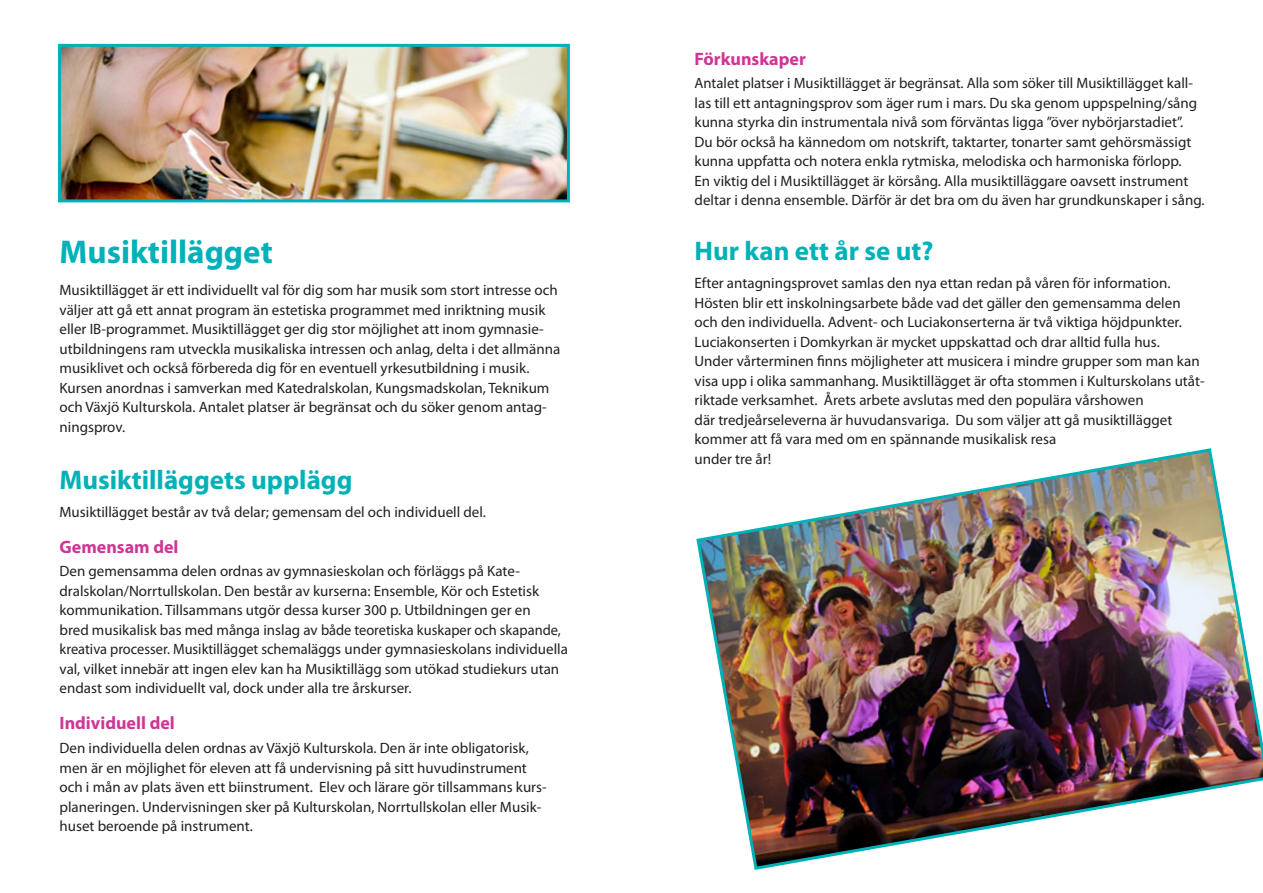
<style>
.page{position:relative;width:1263px;height:893px;background:#fff}
.page>*{position:absolute;margin:0;border:0;box-sizing:border-box;transform-origin:0 0}
.t1{font:700 33px "Myriad Pro";color:#00b2b8}
.t2{font:700 27px "Myriad Pro";color:#00b2b8}
.t3{font:700 18px "Myriad Pro";color:#ce3595}
.t4{font:15px/19.5px "Myriad Pro";color:#231f20}
</style>
<div class="page">
<img style="left:62px;top:48px;width:504px;height:150px">
<div style="left:58px;top:44px;width:512px;height:158px;border:3px solid #00b2b8"></div>
<img style="left:696px;top:448px;width:567px;height:422px">
<p class="t1" style="left:60px;top:230px;width:215px">Musiktillägget</p>
<p class="t4" style="left:60px;top:280px;width:502px">Musiktillägget är ett individuellt val för dig som har musik som stort intresse och väljer att gå ett annat program än estetiska programmet med inriktning musik eller IB-programmet. Musiktillägget ger dig stor möjlighet att inom gymnasie&shy;utbildningens ram utveckla musikaliska intressen och anlag, delta i det allmänna musiklivet och också förbereda dig för en eventuell yrkesutbildning i musik.<br>Kursen anordnas i samverkan med Katedralskolan, Kungsmadskolan, Teknikum och Växjö Kulturskola. Antalet platser är begränsat och du söker genom antag&shy;ningsprov.</p>
<p class="t2" style="left:60px;top:462px;width:294px">Musiktilläggets upplägg</p>
<p class="t4" style="left:60px;top:502px;width:428px">Musiktillägget består av två delar; gemensam del och individuell del.</p>
<p class="t3" style="left:60px;top:535px;width:121px">Gemensam del</p>
<p class="t4" style="left:60px;top:561px;width:510px">Den gemensamma delen ordnas av gymnasieskolan och förläggs på Kate&shy;dralskolan/Norrtullskolan. Den består av kurserna: Ensemble, Kör och Estetisk kommunikation. Tillsammans utgör dessa kurser 300 p. Utbildningen ger en<br>bred musikalisk bas med många inslag av både teoretiska kuskaper och skapande, kreativa processer. Musiktillägget schemaläggs under gymnasieskolans individuella val, vilket innebär att ingen elev kan ha Musiktillägg som utökad studiekurs utan endast som individuellt val, dock under alla tre årskurser.</p>
<p class="t3" style="left:60px;top:712px;width:117px">Individuell del</p>
<p class="t4" style="left:60px;top:738px;width:489px">Den individuella delen ordnas av Växjö Kulturskola. Den är inte obligatorisk, men är en möjlighet för eleven att få undervisning på sitt huvudinstrument och i mån av plats även ett biinstrument. Elev och lärare gör tillsammans kurs&shy;planeringen. Undervisningen sker på Kulturskolan, Norrtullskolan eller Musik&shy;huset beroende på instrument.</p>
<p class="t3" style="left:694px;top:47px;width:113px">Förkunskaper</p>
<p class="t4" style="left:694px;top:73px;width:511px">Antalet platser i Musiktillägget är begränsat. Alla som söker till Musiktillägget kal - las till ett antagningsprov som äger rum i mars. Du ska genom uppspelning/sång kunna styrka din instrumentala nivå som förväntas ligga ”över nybörjarstadiet”.<br>Du bör också ha kännedom om notskrift, taktarter, tonarter samt gehörsmässigt kunna uppfatta och notera enkla rytmiska, melodiska och harmoniska förlopp.<br>En viktig del i Musiktillägget är körsång. Alla musiktilläggare oavsett instrument deltar i denna ensemble. Därför är det bra om du även har grundkunskaper i sång.</p>
<p class="t2" style="left:694px;top:234px;width:240px">Hur kan ett år se ut?</p>
<p class="t4" style="left:694px;top:273px;width:511px">Efter antagningsprovet samlas den nya ettan redan på våren för information.<br>Hösten blir ett inskolningsarbete både vad det gäller den gemensamma delen och den individuella. Advent- och Luciakonserterna är två viktiga höjdpunkter.<br>Luciakonserten i Domkyrkan är mycket uppskattad och drar alltid fulla hus.<br>Under vårterminen finns möjligheter att musicera i mindre grupper som man kan visa upp i olika sammanhang. Musiktillägget är ofta stommen i Kulturskolans utåt&shy;riktade verksamhet. Årets arbete avslutas med den populära vårshowen<br>där tredjeårseleverna är huvudansvariga. Du som väljer att gå musiktillägget kommer att få vara med om en spännande musikalisk resa<br>under tre år!</p>
</div>
